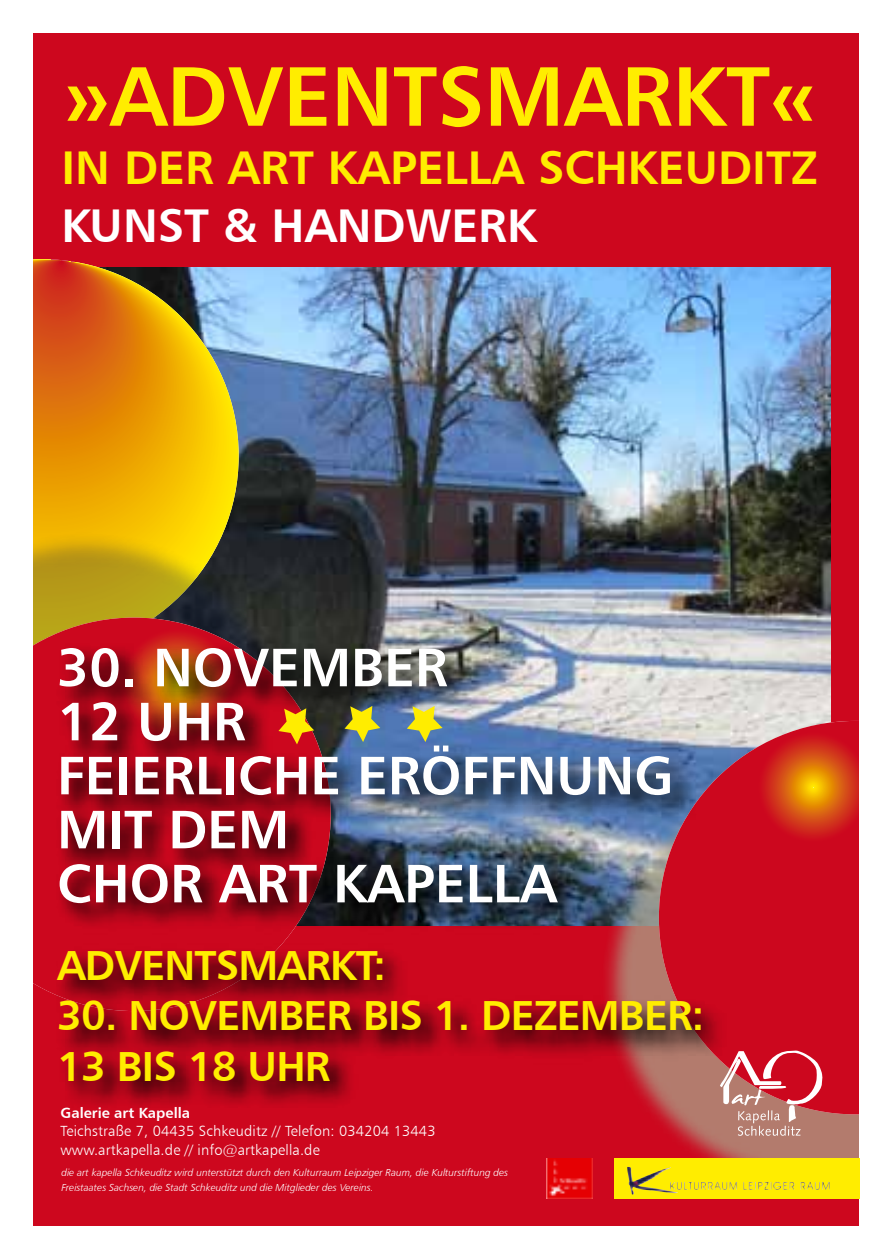
<style>
.page{position:relative;width:893px;height:1259px;background:#fff}
.page>*{position:absolute;margin:0;border:0;box-sizing:border-box;transform-origin:0 0}
.t1{font:84.3px "Humanist 777 BT Bold B";color:#ffed00}
.t2{font:54px/54px "Humanist 777 BT Bold B";color:#fff}
.t3{font:47.4px "Humanist 777 BT Bold B";color:#ffed00}
.t4{font:47.4px "Humanist 777 BT Bold B";color:#fff}
.t5{font:42px/50.4px "Humanist 777 BT Bold B";letter-spacing:-.02em;color:#ffed00}
.t6{font:14.7px/18.9px "Humanist 777 BT Light B";letter-spacing:.01em;color:#fff}
.t7{font:14.7px "Humanist 777 BT Bold B";color:#fff}
.t8{font:10.2px/14.7px "Humanist 777 BT Light Italic B";color:#fff}
</style>
<div class="page">
<div style="left:29px;top:33px;width:862px;height:1193px;background:#cd071e"></div>
<img style="left:239px;top:267px;width:592px;height:454px">
<div style="left:600px;top:768px;width:293px;height:425px;background:#aba389;opacity:.75"></div>
<svg style="left:659px;top:721px;width:201px;height:393px"></svg>
<img style="left:546px;top:1158px;width:47px;height:41px">
<svg style="left:32px;top:259px;width:207px;height:271px;background:#d6911b"></svg>
<div style="left:860px;top:0;width:33px;height:1259px;background:#fff"></div>
<svg style="left:720px;top:1050px;width:102px;height:85px"></svg>
<div style="left:614px;top:1158px;width:246px;height:41px;background:#ffed00"></div>
<img style="left:627px;top:1167px;width:8px;height:27px">
<div style="left:0;top:530px;width:299px;height:426px;background:#0e1952;opacity:.3"></div>
<svg style="left:32px;top:617px;width:299px;height:394px"></svg>
<img style="left:51px;top:643px;width:675px;height:466px">
<div style="left:0;top:0;width:32px;height:1259px;background:#fff"></div>
<svg style="left:273px;top:697px;width:48px;height:51px"></svg>
<svg style="left:339px;top:695px;width:48px;height:51px;background:#6a795b"></svg>
<svg style="left:401px;top:695px;width:49px;height:51px;background:#899a86"></svg>
<h1 class="t1" style="left:65px;top:43px;width:752px">»ADVENTSMARKT«</h1>
<h3 class="t3" style="left:61px;top:137px;width:758px">IN DER ART KAPELLA SCHKEUDITZ</h3>
<h3 class="t4" style="left:61px;top:195px;width:477px">KUNST &amp; HANDWERK</h3>
<h2 class="t2" style="left:57px;top:639px;width:215px">30. NOVEM</h2>
<h2 class="t2" style="left:351px;top:639px;width:64px">BER</h2>
<h2 class="t2" style="left:57px;top:693px;width:153px">12 UHR<br>FEIERLICHE</h2>
<h2 class="t2" style="left:357px;top:747px;width:140px">ERÖFFNUNG</h2>
<h2 class="t2" style="left:57px;top:801px;width:343px;text-indent:111px">DEM<br>CHOR ART KAPELLA</h2>
<h2 class="t2" style="left:57px;top:801px;width:32px">MIT</h2>
<h3 class="t5" style="left:57px;top:939px;width:54px">ADVENTS</h3>
<h3 class="t5" style="left:239px;top:939px;width:66px">MARKT</h3>
<h3 class="t5" style="left:373px;top:939px;width:14px">:</h3>
<h3 class="t5" style="left:57px;top:989px;width:163px">30. NOVEM</h3>
<h3 class="t5" style="left:57px;top:989px;width:649px;text-indent:221px">BER BIS 1. DEZEM BER:<br>13 BIS 18 UHR</h3>
<h3 class="t7" style="left:61px;top:1103px;width:131px">GALERIE ART KAPELLA</h3>
<h3 class="t6" style="left:61px;top:1121px;width:377px">Teichstraße 7, 04435 Schkeuditz // Telefon: 034204 13443 www.artkapella.de // info@artkapella.de</h3>
<p class="t8" style="left:61px;top:1164px;width:448px">die art kapella Schkeuditz wird unterstützt durch den Kulturraum Leipziger Raum, die Kulturstiftung des<br>Freistaates Sachsen, die Stadt Schkeuditz und die Mitglieder des Vereins.</p>
</div>
